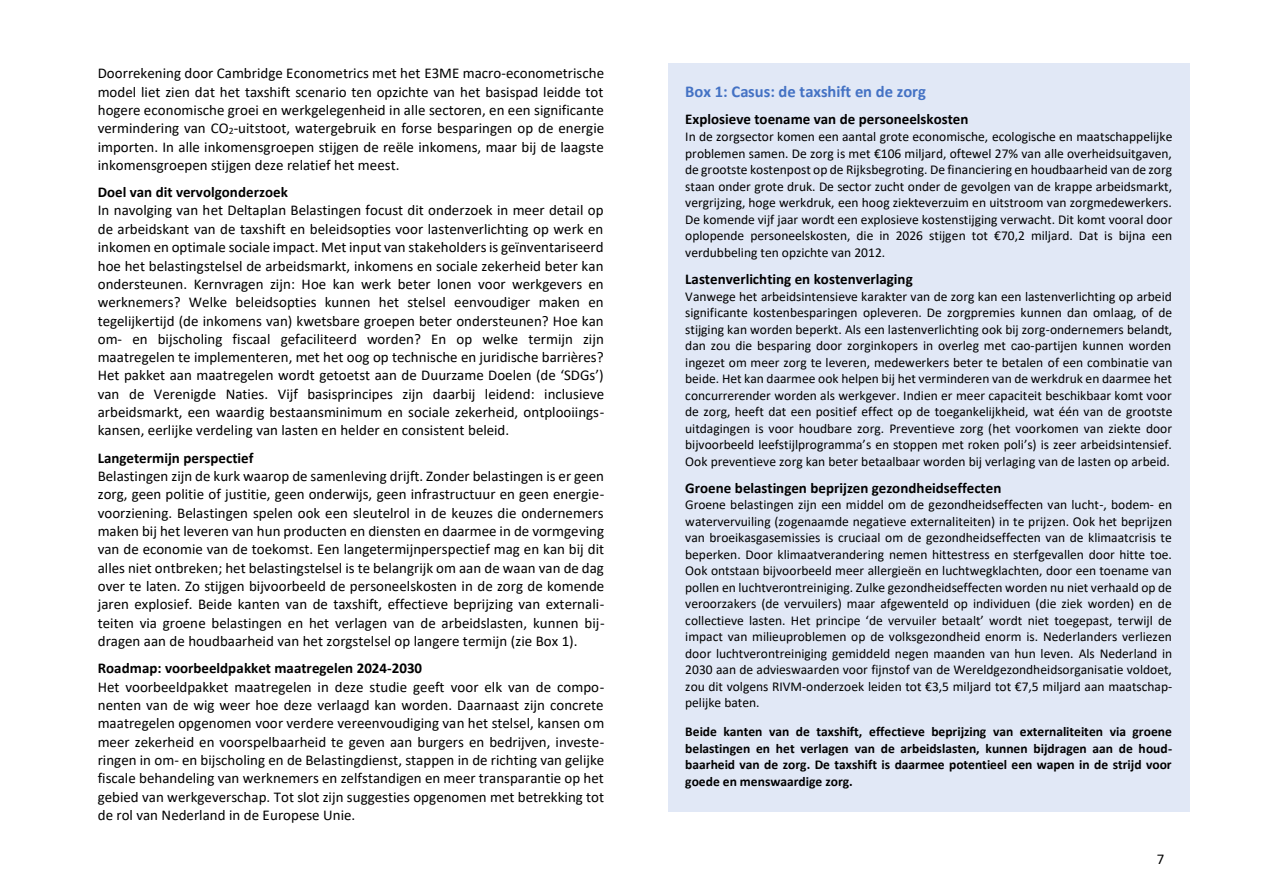
<style>
.page{position:relative;width:1262px;height:893px;background:#fff}
.page>*{position:absolute;margin:0;border:0;box-sizing:border-box;transform-origin:0 0}
.t1{font:700 16.5px "Calibri";color:#4472c4}
.t2{font:15px/18.3px "Calibri";color:#000;text-align:justify}
.t3{font:700 15px "Calibri";color:#000}
.t4{font:13.5px/16.5px "Calibri";color:#000;text-align:justify}
.t5{font:700 13.5px/16.5px "Calibri";color:#000;text-align:justify}
.s1{font-size:9.75px}
.s2{font-family:"Arial";font-size:12px}
</style>
<div class="page">
<div style="left:668px;top:64px;width:521px;height:747px;background:#e1e8f6"></div>
<p class="t2" style="left:98px;top:65px;width:508px">Doorrekening door Cambridge Econometrics met het E3ME macro-econometrische model liet zien dat het taxshift scenario ten opzichte van het basispad leidde tot hogere economische groei en werkgelegenheid in alle sectoren, en een significante vermindering van CO<span class="s1">2</span>-uitstoot, watergebruik en forse besparingen op de energie importen. In alle inkomensgroepen stijgen de reële inkomens, maar bij de laagste inkomensgroepen stijgen deze relatief het meest.</p>
<p class="t3" style="left:98px;top:186px;width:191px">Doel van dit vervolgonderzoek</p>
<p class="t2" style="left:98px;top:202px;width:508px">In navolging van het Deltaplan Belastingen focust dit onderzoek in meer detail op de arbeidskant van de taxshift en beleidsopties voor lastenverlichting op werk en inkomen en optimale sociale impact. Met input van stakeholders is geïnventariseerd hoe het belastingstelsel de arbeidsmarkt, inkomens en sociale zekerheid beter kan ondersteunen. Kernvragen zijn: Hoe kan werk beter lonen voor werkgevers en werknemers? Welke beleidsopties kunnen het stelsel eenvoudiger maken en tegelijkertijd (de inkomens van) kwetsbare groepen beter ondersteunen? Hoe kan om- en bijscholing fiscaal gefaciliteerd worden? En op welke termijn zijn maatregelen te implementeren, met het oog op technische en juridische barrières?<br>Het pakket aan maatregelen wordt getoetst aan de Duurzame Doelen (de ‘SDGs’) van de Verenigde Naties. Vijf basisprincipes zijn daarbij leidend: inclusieve arbeidsmarkt, een waardig bestaansminimum en sociale zekerheid, ontplooiings&shy;kansen, eerlijke verdeling van lasten en helder en consistent beleid.</p>
<p class="t3" style="left:98px;top:451px;width:157px">Langetermijn perspectief</p>
<p class="t2" style="left:98px;top:468px;width:508px">Belastingen zijn de kurk waarop de samenleving drijft. Zonder belastingen is er geen zorg, geen politie of justitie, geen onderwijs, geen infrastructuur en geen energie&shy;voorziening. Belastingen spelen ook een sleutelrol in de keuzes die ondernemers maken bij het leveren van hun producten en diensten en daarmee in de vormgeving van de economie van de toekomst. Een langetermijnperspectief mag en kan bij dit alles niet ontbreken; het belastingstelsel is te belangrijk om aan de waan van de dag over te laten. Zo stijgen bijvoorbeeld de personeelskosten in de zorg de komende jaren explosief. Beide kanten van de taxshift, effectieve beprijzing van externali&shy;teiten via groene belastingen en het verlagen van de arbeidslasten, kunnen bij&shy;dragen aan de houdbaarheid van het zorgstelsel op langere termijn (zie Box 1).</p>
<p class="t3" style="left:98px;top:662px;width:326px">Roadmap: voorbeeldpakket maatregelen 2024-2030</p>
<p class="t2" style="left:98px;top:678px;width:508px">Het voorbeeldpakket maatregelen in deze studie geeft voor elk van de compo&shy;nenten van de wig weer hoe deze verlaagd kan worden. Daarnaast zijn concrete maatregelen opgenomen voor verdere vereenvoudiging van het stelsel, kansen om meer zekerheid en voorspelbaarheid te geven aan burgers en bedrijven, investe&shy;ringen in om- en bijscholing en de Belastingdienst, stappen in de richting van gelijke fiscale behandeling van werknemers en zelfstandigen en meer transparantie op het gebied van werkgeverschap. Tot slot zijn suggesties opgenomen met betrekking tot de rol van Nederland in de Europese Unie.</p>
<p class="t1" style="left:685px;top:84px;width:242px">Box 1: Casus: de taxshift en de zorg</p>
<p class="t3" style="left:685px;top:113px;width:285px">Explosieve toename van de personeelskosten</p>
<p class="t4" style="left:685px;top:130px;width:488px">In de zorgsector komen een aantal grote economische, ecologische en maatschappelijke problemen samen. De zorg is met €106 miljard, oftewel 27% van alle overheidsuitgaven, de grootste kostenpost op de Rijksbegroting. De financiering en houdbaarheid van de zorg staan onder grote druk. De sector zucht onder de gevolgen van de krappe arbeidsmarkt, vergrijzing, hoge werkdruk, een hoog ziekteverzuim en uitstroom van zorgmedewerkers.<br>De komende vijf jaar wordt een explosieve kostenstijging verwacht. Dit komt vooral door oplopende personeelskosten, die in 2026 stijgen tot €70,2 miljard. Dat is bijna een verdubbeling ten opzichte van 2012.</p>
<p class="t3" style="left:685px;top:272px;width:229px">Lastenverlichting en kostenverlaging</p>
<p class="t4" style="left:685px;top:289px;width:488px">Vanwege het arbeidsintensieve karakter van de zorg kan een lastenverlichting op arbeid significante kostenbesparingen opleveren. De zorgpremies kunnen dan omlaag, of de stijging kan worden beperkt. Als een lastenverlichting ook bij zorg-ondernemers belandt, dan zou die besparing door zorginkopers in overleg met <span class="s2">c</span>ao-partijen kunnen worden ingezet om meer zorg te leveren, medewerkers beter te betalen of een combinatie van beide. Het kan daarmee ook helpen bij het verminderen van de werkdruk en daarmee het concurrerender worden als werkgever. Indien er meer capaciteit beschikbaar komt voor de zorg, heeft dat een positief effect op de toegankelijkheid, wat één van de grootste uitdagingen is voor houdbare zorg. Preventieve zorg (het voorkomen van ziekte door bijvoorbeeld leefstijlprogramma’s en stoppen met roken poli’s) is zeer arbeidsintensief.<br>Ook preventieve zorg kan beter betaalbaar worden bij verlaging van de lasten op arbeid.</p>
<p class="t3" style="left:685px;top:481px;width:317px">Groene belastingen beprijzen gezondheidseffecten</p>
<p class="t4" style="left:685px;top:497px;width:488px">Groene belastingen zijn een middel om de gezondheidseffecten van lucht-, bodem- en watervervuiling (zogenaamde negatieve externaliteiten) in te prijzen. Ook het beprijzen van broeikasgasemissies is cruciaal om de gezondheidseffecten van de klimaatcrisis te beperken. Door klimaatverandering nemen hittestress en sterfgevallen door hitte toe.<br>Ook ontstaan bijvoorbeeld meer allergieën en luchtwegklachten, door een toename van pollen en luchtverontreiniging. Zulke gezondheidseffecten worden nu niet verhaald op de veroorzakers (de vervuilers) maar afgewenteld op individuen (die ziek worden) en de collectieve lasten. Het principe ‘de vervuiler betaalt’ wordt niet toegepast, terwijl de impact van milieuproblemen op de volksgezondheid enorm is. Nederlanders verliezen door luchtverontreiniging gemiddeld negen maanden van hun leven. Als Nederland in 2030 aan de advieswaarden voor fijnstof van de Wereldgezondheidsorganisatie voldoet, zou dit volgens RIVM-onderzoek leiden tot €3,5 miljard tot €7,5 miljard aan maatschap&shy;pelijke baten.</p>
<p class="t5" style="left:685px;top:724px;width:488px">Beide kanten van de taxshift, effectieve beprijzing van externaliteiten via groene belastingen en het verlagen van de arbeidslasten, kunnen bijdragen aan de houd&shy;baarheid van de zorg. De taxshift is daarmee potentieel een wapen in de strijd voor goede en menswaardige zorg.</p>
<p class="t2" style="left:1156px;top:850px;width:9px">7</p>
</div>
